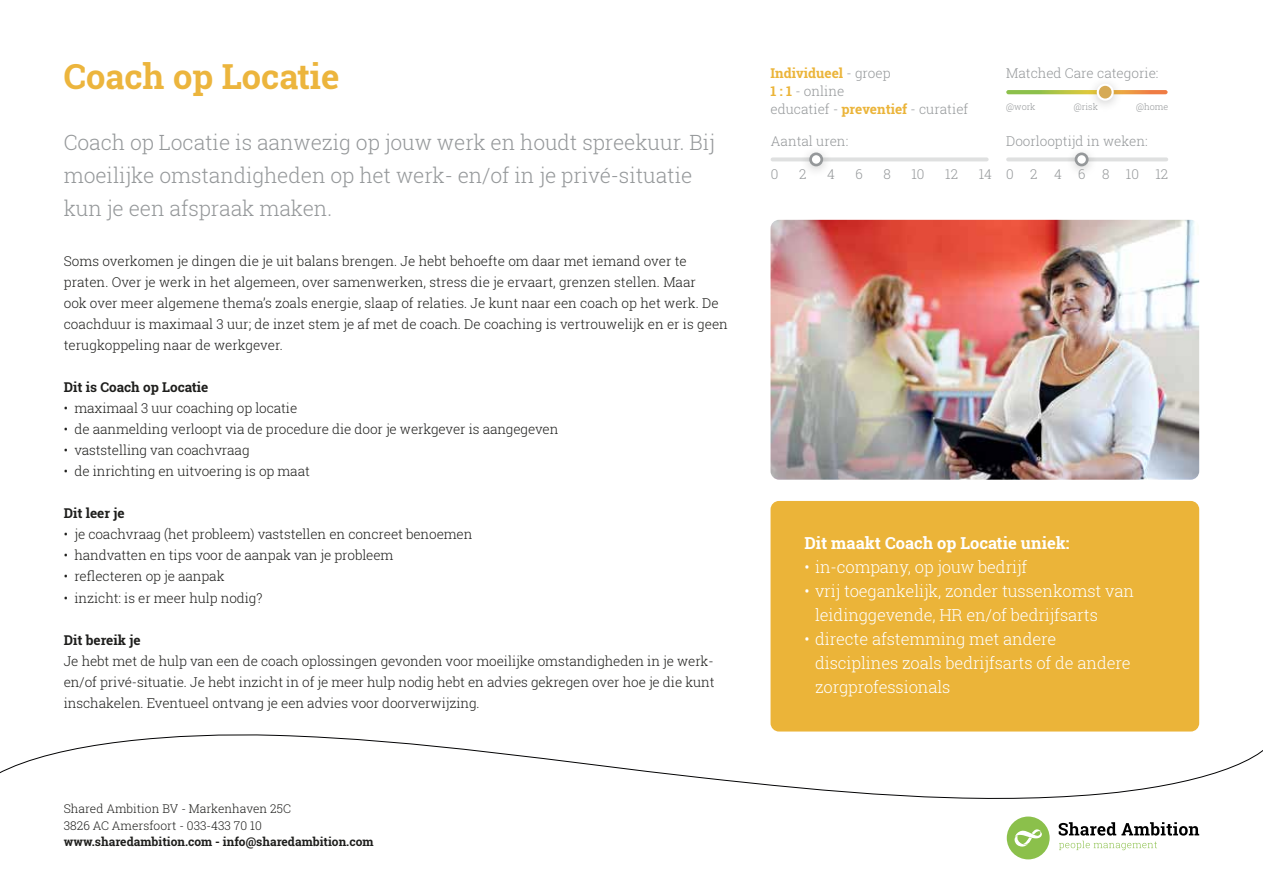
<style>
.page{position:relative;width:1263px;height:893px;background:#fff}
.page>*{position:absolute;margin:0;border:0;box-sizing:border-box;transform-origin:0 0}
.t1{font:700 34.5px "Roboto Slab";color:#ecb53d}
.t2{font:300 21px/33px "Roboto Slab";letter-spacing:-.005em;color:#95989a}
.t3{font:300 16.5px/24px "Roboto Slab";letter-spacing:-.005em;color:#fff}
.t4{font:700 16.5px "Roboto Slab";color:#fff}
.t5{font:300 13.5px/21px "Roboto Slab";letter-spacing:-.005em;color:#1e1e1c}
.t6{font:300 13.5px/18px "Roboto Slab";color:#95989a}
.t7{font:700 13.5px "Roboto Slab";color:#1e1e1c}
.t8{font:700 13.5px "Roboto Slab";color:#ebb439}
.t9{font:300 12px/16.5px "Roboto Slab";color:#1e1e1c}
.t10{font:700 12px "Roboto Slab";color:#1e1e1c}
.t11{font:300 9px "Roboto Slab";color:#95989a}
.s1{font-weight:300;color:#95989a}
.s2{font-weight:700;color:#ebb439}
</style>
<div class="page">
<div style="left:770px;top:501px;width:429px;height:230px;background:#ebb439;border-radius:8px"></div>
<img style="left:770px;top:220px;width:429px;height:260px">
<svg style="left:0;top:724px;width:1263px;height:136px"></svg>
<div style="left:1007px;top:816px;width:43px;height:43px;background:#8bc04b;border-radius:50%"></div>
<svg style="left:1059px;top:822px;width:140px;height:28px"></svg>
<svg style="left:1014px;top:829px;width:28px;height:18px"></svg>
<svg style="left:772px;top:157px;width:215px;height:4px"></svg>
<div style="left:800px;top:145px;width:33px;height:33px;background:#000;opacity:.2"></div>
<div style="left:810px;top:154px;width:12px;height:11px;background:#fff;border-radius:50%"></div>
<div style="left:809px;top:153px;width:14px;height:13px;border:3px solid #95989a;border-radius:50%"></div>
<svg style="left:1008px;top:157px;width:158px;height:4px"></svg>
<div style="left:1065px;top:145px;width:33px;height:33px;background:#000;opacity:.2"></div>
<div style="left:1076px;top:154px;width:11px;height:11px;background:#fff;border-radius:50%"></div>
<div style="left:1075px;top:153px;width:13px;height:13px;border:3px solid #95989a;border-radius:50%"></div>
<svg style="left:1006px;top:90px;width:161px;height:4px"></svg>
<div style="left:1087px;top:76px;width:36px;height:37px;background:#000;opacity:.2"></div>
<div style="left:1098px;top:85px;width:15px;height:15px;background:#d6aa55;border-radius:50%"></div>
<div style="left:1097px;top:84px;width:17px;height:17px;border:2px solid #fff;border-radius:50%"></div>
<h1 class="t1" style="left:64px;top:53px;width:277px">Coach op Locatie</h1>
<h2 class="t2" style="left:64px;top:125px;width:653px">Coach op Locatie is aanwezig op jouw werk en houdt spreekuur. Bij moeilijke omstandigheden op het werk- en/of in je privé-situatie kun je een afspraak maken.</h2>
<p class="t5" style="left:64px;top:251px;width:666px">Soms overkomen je dingen die je uit balans brengen. Je hebt behoefte om daar met iemand over te praten. Over je werk in het algemeen, over samenwerken, stress die je ervaart, grenzen stellen. Maar<br>ook over meer algemene thema’s zoals energie, slaap of relaties. Je kunt naar een coach op het werk. De coachduur is maximaal 3 uur; de inzet stem je af met de coach. De coaching is vertrouwelijk en er is geen terugkoppeling naar de werkgever.</p>
<p class="t7" style="left:64px;top:378px;width:146px">Dit is Coach op Locatie</p>
<p class="t5" style="left:64px;top:398px;width:235px">• maximaal 3 uur coaching op locatie</p>
<p class="t5" style="left:64px;top:419px;width:496px">• de aanmelding verloopt via de procedure die door je werkgever is aangegeven</p>
<p class="t5" style="left:64px;top:440px;width:187px">• vaststelling van coachvraag</p>
<p class="t5" style="left:64px;top:461px;width:248px">• de inrichting en uitvoering is op maat</p>
<p class="t7" style="left:64px;top:504px;width:62px">Dit leer je</p>
<p class="t5" style="left:64px;top:524px;width:410px">• je coachvraag (het probleem) vaststellen en concreet benoemen</p>
<p class="t5" style="left:64px;top:545px;width:331px">• handvatten en tips voor de aanpak van je probleem</p>
<p class="t5" style="left:64px;top:566px;width:162px">• reflecteren op je aanpak</p>
<p class="t5" style="left:64px;top:587px;width:200px">• inzicht: is er meer hulp nodig?</p>
<p class="t7" style="left:64px;top:631px;width:78px">Dit bereik je</p>
<p class="t5" style="left:64px;top:650px;width:652px;text-align:justify">Je hebt met de hulp van een de coach oplossingen gevonden voor moeilijke omstandigheden in je werk&shy;en/of privé-situatie. Je hebt inzicht in of je meer hulp nodig hebt en advies gekregen over hoe je die kunt inschakelen. Eventueel ontvang je een advies voor doorverwijzing.</p>
<p class="t9" style="left:64px;top:800px;width:229px">Shared Ambition BV - Markenhaven 25C<br>3826 AC Amersfoort - 033-433 70 10</p>
<p class="t10" style="left:64px;top:833px;width:311px">www.sharedambition.com - info@sharedambition.com</p>
<p class="t8" style="left:770px;top:64px;width:122px">Individueel <span class="s1">- groep</span></p>
<p class="t6" style="left:1006px;top:64px;width:154px">Matched Care categorie:</p>
<p class="t6" style="left:770px;top:82px;width:199px"><span class="s2">1 : 1</span> - online<br>educatief - <span class="s2">preventief</span> - curatief</p>
<p class="t11" style="left:1006px;top:101px;width:31px">@work</p>
<p class="t11" style="left:1074px;top:101px;width:26px">@risk</p>
<p class="t11" style="left:1136px;top:101px;width:34px">@home</p>
<p class="t6" style="left:771px;top:132px;width:79px">Aantal uren:</p>
<p class="t6" style="left:1006px;top:132px;width:143px">Doorlooptijd in weken:</p>
<p class="t6" style="left:771px;top:165px;width:9px">0</p>
<p class="t6" style="left:799px;top:165px;width:9px">2</p>
<p class="t6" style="left:827px;top:165px;width:9px">4</p>
<p class="t6" style="left:855px;top:165px;width:9px">6</p>
<p class="t6" style="left:883px;top:165px;width:9px">8</p>
<p class="t6" style="left:911px;top:165px;width:15px">10</p>
<p class="t6" style="left:945px;top:165px;width:14px">12</p>
<p class="t6" style="left:979px;top:165px;width:15px">14</p>
<p class="t6" style="left:1006px;top:165px;width:164px">0 2 4 6 8 10 12</p>
<p class="t4" style="left:804px;top:532px;width:267px">Dit maakt Coach op Locatie uniek:</p>
<p class="t3" style="left:804px;top:555px;width:224px">• in-company, op jouw bedrijf</p>
<p class="t3" style="left:815px;top:579px;width:320px;text-indent:-11px">• vrij toegankelijk, zonder tussenkomst van leidinggevende, HR en/of bedrijfsarts</p>
<p class="t3" style="left:815px;top:627px;width:317px;text-indent:-11px">• directe afstemming met andere disciplines zoals bedrijfsarts of de andere zorgprofessionals</p>
</div>
